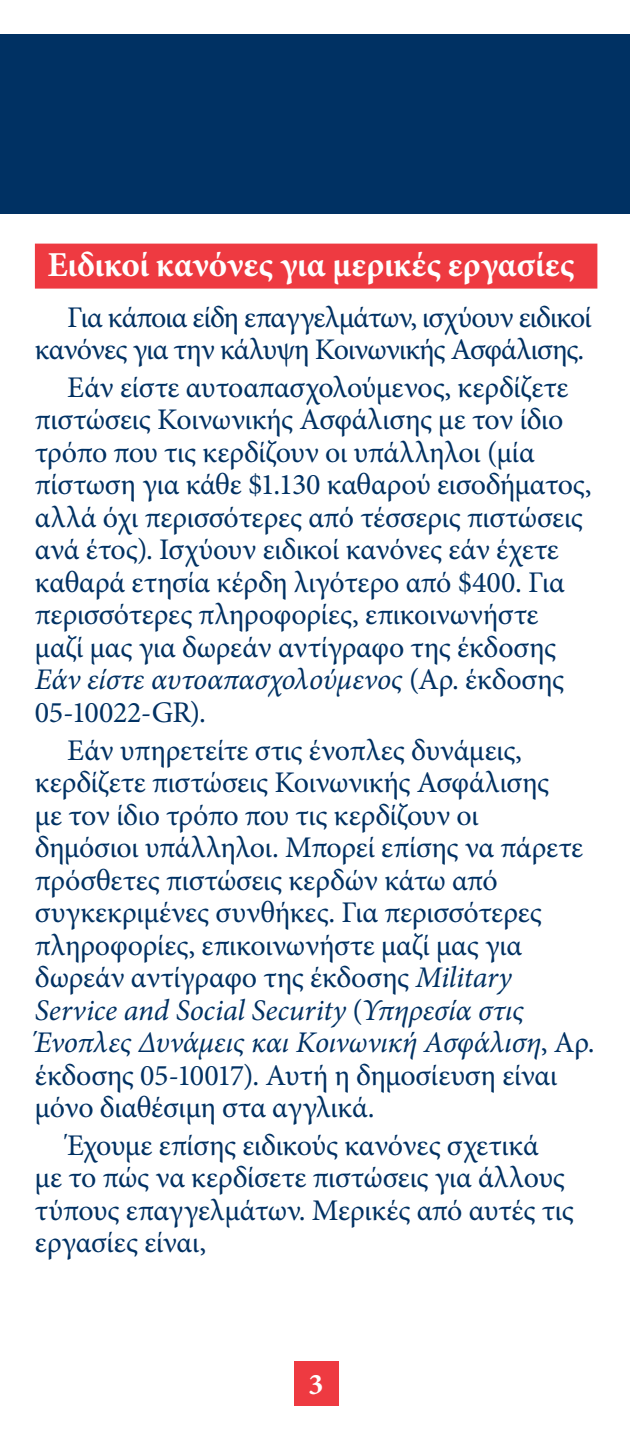
<style>
.page{position:relative;width:630px;height:1440px;background:#fff}
.page>*{position:absolute;margin:0;border:0;box-sizing:border-box;transform-origin:0 0}
.H1-1{font:700 35px "Minion Pro";letter-spacing:-.005em;color:#fff}
.Paragraph{font:30px/32.5px "Minion Pro";letter-spacing:-.01em;color:#003163}
.Paragraph-2{font:30px/32.5px "Minion Pro";letter-spacing:-.03em;color:#003163;text-align:right}
.t1{font:700 30px "Minion Pro";color:#fff}
.s1{font-style:italic}
</style>
<div class="page">
<div style="left:0;top:34px;width:630px;height:180px;background:#003163"></div>
<div style="left:294px;top:1361px;width:45px;height:45px;background:#ee3a41"></div>
<div style="left:35px;top:244px;width:562px;height:45px;background:#ee3a41"></div>
<h1 class="H1-1" style="left:48px;top:240px;width:528px">Ειδικοί κανόνες για µερικές εργασίες</h1>
<p class="Paragraph-2" style="left:35px;top:301px;width:559px">Για κάποια είδη επαγγελµάτων, ισχύουν ειδικοί κανόνες για την κάλυψη Κοινωνικής Ασφάλισης.</p>
<p class="Paragraph" style="left:35px;top:371px;width:558px;text-indent:32px">Εάν είστε αυτοαπασχολούµενος, κερδίζετε πιστώσεις Κοινωνικής Ασφάλισης µε τον ίδιο τρόπο που τις κερδίζουν οι υπάλληλοι (µία πίστωση για κάθε $1.130 καθαρού εισοδήµατος, αλλά όχι περισσότερες από τέσσερις πιστώσεις ανά έτος). Ισχύουν ειδικοί κανόνες εάν έχετε καθαρά ετησία κέρδη λιγότερο από $400. Για περισσότερες πληροφορίες, επικοινωνήστε µαζί µας για δωρεάν αντίγραφο της έκδοσης <span class="s1">Εάν είστε αυτοαπασχολούµενος</span> (Αρ. έκδοσης 05-10022-GR).</p>
<p class="Paragraph" style="left:35px;top:734px;width:561px;text-indent:32px">Εάν υπηρετείτε στις ένοπλες δυνάµεις, κερδίζετε πιστώσεις Κοινωνικής Ασφάλισης<br>µε τον ίδιο τρόπο που τις κερδίζουν οι<br>δηµόσιοι υπάλληλοι. Μπορεί επίσης να πάρετε πρόσθετες πιστώσεις κερδών κάτω από συγκεκριµένες συνθήκες. Για περισσότερες πληροφορίες, επικοινωνήστε µαζί µας για δωρεάν αντίγραφο της έκδοσης <span class="s1">Military Service and Social Security</span> (<span class="s1">Υπηρεσία στις Ένοπλες Δυνάµεις και Κοινωνική Ασφάλιση</span>, Αρ. έκδοσης 05-10017). Αυτή η δηµοσίευση είναι µόνο διαθέσιµη στα αγγλικά.</p>
<p class="Paragraph" style="left:35px;top:1129px;width:540px;text-indent:32px">Έχουµε επίσης ειδικούς κανόνες σχετικά<br>µε το πώς να κερδίσετε πιστώσεις για άλλους τύπους επαγγελµάτων. Μερικές από αυτές τις εργασίες είναι,</p>
<p class="t1" style="left:309px;top:1363px;width:16px">3</p>
</div>
